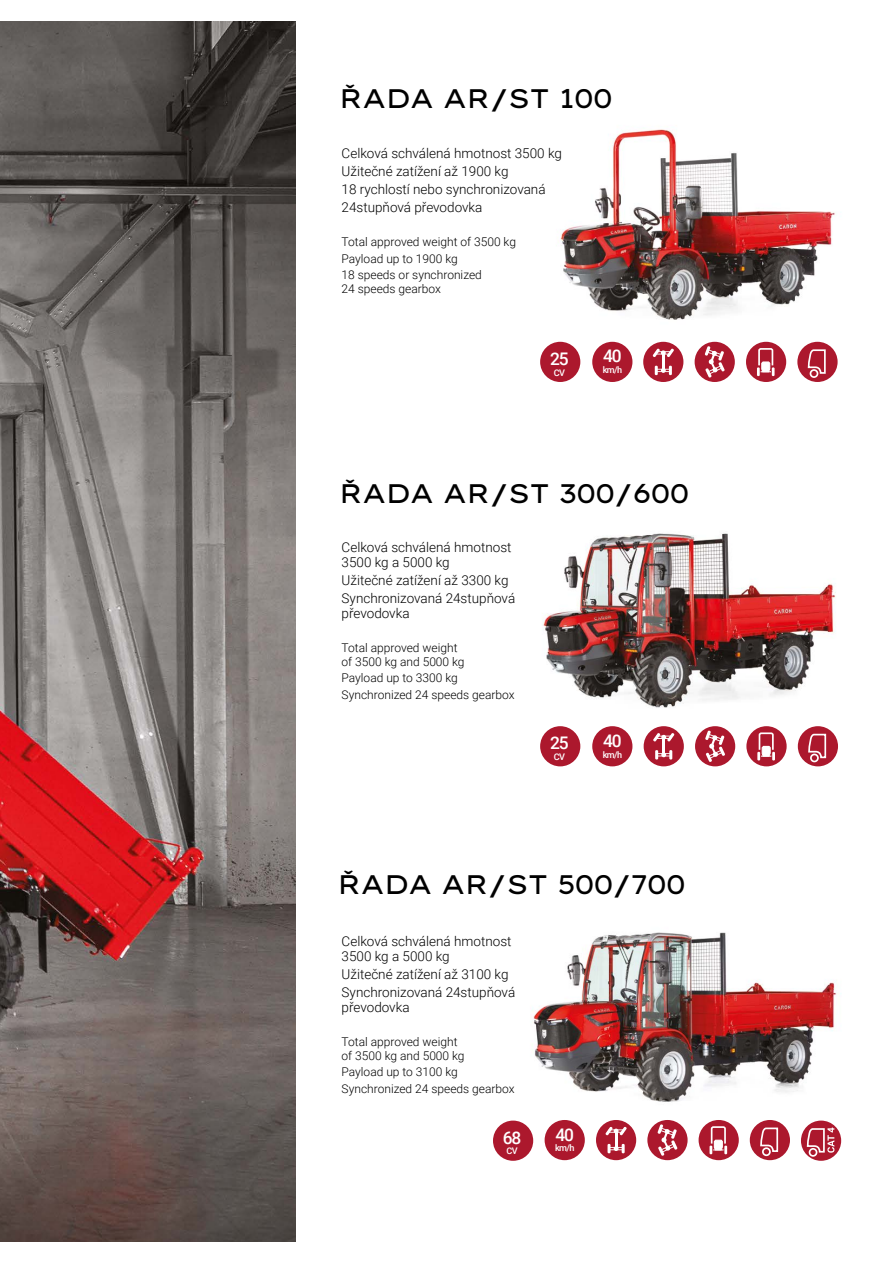
<style>
.page{position:relative;width:893px;height:1263px;background:#fff}
.page>*{position:absolute;margin:0;border:0;box-sizing:border-box;transform-origin:0 0}
.t1{font:26.85px "Lexend Tera";letter-spacing:-.07em;color:#000}
.t2{font:500 17.4px "Roboto";letter-spacing:-.07em;color:#fff}
.t3{font:300 13.5px/18px "Roboto";color:#000}
.t4{font:300 12px/16.5px "Roboto";color:#000}
.t5{font:500 9.15px "Roboto";letter-spacing:-.07em;color:#fff}
</style>
<div class="page">
<img style="left:0;top:21px;width:296px;height:1221px">
<img style="left:533px;top:932px;width:308px;height:170px">
<img style="left:542px;top:533px;width:294px;height:175px">
<img style="left:560px;top:129px;width:275px;height:191px">
<svg style="left:543px;top:1118px;width:43px;height:44px"></svg>
<div style="left:542px;top:1118px;width:45px;height:44px;border:1px solid #fff;border-radius:50%"></div>
<div style="left:545px;top:1120px;width:40px;height:40px;background:#ac182d;border-radius:50%"></div>
<svg style="left:594px;top:1118px;width:44px;height:44px"></svg>
<div style="left:594px;top:1118px;width:44px;height:44px;border:1px solid #fff;border-radius:50%"></div>
<div style="left:596px;top:1120px;width:40px;height:40px;background:#ac182d;border-radius:50%"></div>
<svg style="left:605px;top:1127px;width:22px;height:26px"></svg>
<svg style="left:591px;top:724px;width:43px;height:44px"></svg>
<div style="left:590px;top:724px;width:45px;height:44px;border:1px solid #fff;border-radius:50%"></div>
<div style="left:592px;top:726px;width:40px;height:40px;background:#ac182d;border-radius:50%"></div>
<svg style="left:642px;top:724px;width:43px;height:44px"></svg>
<div style="left:641px;top:724px;width:45px;height:44px;border:1px solid #fff;border-radius:50%"></div>
<div style="left:644px;top:726px;width:40px;height:40px;background:#ac182d;border-radius:50%"></div>
<hr style="left:662px;top:739px;width:3px;height:14px;background:#fff">
<svg style="left:653px;top:733px;width:21px;height:9px"></svg>
<svg style="left:655px;top:750px;width:17px;height:9px"></svg>
<svg style="left:693px;top:724px;width:44px;height:44px"></svg>
<div style="left:693px;top:724px;width:44px;height:44px;border:1px solid #fff;border-radius:50%"></div>
<div style="left:695px;top:726px;width:40px;height:40px;background:#ac182d;border-radius:50%"></div>
<svg style="left:705px;top:730px;width:20px;height:32px"></svg>
<svg style="left:646px;top:1118px;width:43px;height:44px"></svg>
<div style="left:645px;top:1118px;width:45px;height:44px;border:1px solid #fff;border-radius:50%"></div>
<div style="left:647px;top:1120px;width:41px;height:40px;background:#ac182d;border-radius:50%"></div>
<svg style="left:657px;top:1124px;width:20px;height:32px"></svg>
<svg style="left:591px;top:340px;width:43px;height:44px"></svg>
<div style="left:590px;top:340px;width:45px;height:44px;border:1px solid #fff;border-radius:50%"></div>
<div style="left:592px;top:342px;width:40px;height:40px;background:#ac182d;border-radius:50%"></div>
<svg style="left:538px;top:340px;width:44px;height:44px"></svg>
<div style="left:538px;top:340px;width:44px;height:44px;border:1px solid #fff;border-radius:50%"></div>
<div style="left:540px;top:342px;width:40px;height:40px;background:#ac182d;border-radius:50%"></div>
<svg style="left:538px;top:724px;width:44px;height:44px"></svg>
<div style="left:538px;top:724px;width:44px;height:44px;border:1px solid #fff;border-radius:50%"></div>
<div style="left:540px;top:726px;width:40px;height:40px;background:#ac182d;border-radius:50%"></div>
<svg style="left:491px;top:1119px;width:44px;height:43px"></svg>
<div style="left:491px;top:1118px;width:44px;height:45px;border:1px solid #fff;border-radius:50%"></div>
<div style="left:493px;top:1120px;width:40px;height:41px;background:#ac182d;border-radius:50%"></div>
<svg style="left:642px;top:340px;width:43px;height:44px"></svg>
<div style="left:641px;top:340px;width:45px;height:44px;border:1px solid #fff;border-radius:50%"></div>
<div style="left:643px;top:342px;width:40px;height:40px;background:#ac182d;border-radius:50%"></div>
<hr style="left:662px;top:354px;width:3px;height:15px;background:#fff">
<svg style="left:653px;top:348px;width:21px;height:9px"></svg>
<svg style="left:655px;top:366px;width:17px;height:9px"></svg>
<svg style="left:693px;top:340px;width:43px;height:44px"></svg>
<div style="left:692px;top:340px;width:45px;height:44px;border:1px solid #fff;border-radius:50%"></div>
<div style="left:695px;top:342px;width:40px;height:40px;background:#ac182d;border-radius:50%"></div>
<svg style="left:705px;top:346px;width:20px;height:32px"></svg>
<svg style="left:744px;top:340px;width:44px;height:44px"></svg>
<div style="left:744px;top:340px;width:44px;height:44px;border:1px solid #fff;border-radius:50%"></div>
<div style="left:746px;top:342px;width:40px;height:40px;background:#ac182d;border-radius:50%"></div>
<svg style="left:757px;top:348px;width:18px;height:28px"></svg>
<svg style="left:745px;top:724px;width:43px;height:44px"></svg>
<div style="left:744px;top:724px;width:45px;height:44px;border:1px solid #fff;border-radius:50%"></div>
<div style="left:746px;top:726px;width:41px;height:40px;background:#ac182d;border-radius:50%"></div>
<svg style="left:757px;top:732px;width:18px;height:28px"></svg>
<svg style="left:697px;top:1118px;width:43px;height:44px"></svg>
<div style="left:696px;top:1118px;width:45px;height:44px;border:1px solid #fff;border-radius:50%"></div>
<div style="left:699px;top:1120px;width:40px;height:40px;background:#ac182d;border-radius:50%"></div>
<svg style="left:709px;top:1126px;width:18px;height:28px"></svg>
<svg style="left:796px;top:340px;width:43px;height:44px"></svg>
<div style="left:795px;top:340px;width:45px;height:44px;border:1px solid #fff;border-radius:50%"></div>
<div style="left:797px;top:342px;width:41px;height:40px;background:#ac182d;border-radius:50%"></div>
<svg style="left:807px;top:349px;width:19px;height:26px"></svg>
<div style="left:810px;top:369px;width:8px;height:9px;border:2px solid #fff;border-radius:50%"></div>
<svg style="left:796px;top:724px;width:44px;height:44px"></svg>
<div style="left:796px;top:724px;width:44px;height:44px;border:1px solid #fff;border-radius:50%"></div>
<div style="left:798px;top:726px;width:40px;height:40px;background:#ac182d;border-radius:50%"></div>
<svg style="left:808px;top:733px;width:19px;height:26px"></svg>
<div style="left:810px;top:754px;width:9px;height:8px;border:2px solid #fff;border-radius:50%"></div>
<svg style="left:748px;top:1118px;width:44px;height:44px"></svg>
<div style="left:748px;top:1118px;width:44px;height:44px;border:1px solid #fff;border-radius:50%"></div>
<div style="left:750px;top:1120px;width:40px;height:40px;background:#ac182d;border-radius:50%"></div>
<svg style="left:760px;top:1127px;width:19px;height:25px"></svg>
<div style="left:762px;top:1147px;width:9px;height:9px;border:2px solid #fff;border-radius:50%"></div>
<svg style="left:799px;top:1119px;width:44px;height:43px"></svg>
<div style="left:799px;top:1118px;width:44px;height:45px;border:1px solid #fff;border-radius:50%"></div>
<div style="left:801px;top:1120px;width:40px;height:41px;background:#ac182d;border-radius:50%"></div>
<div style="left:809px;top:1148px;width:8px;height:9px;border:2px solid #fff;border-radius:50%"></div>
<svg style="left:806px;top:1127px;width:28px;height:26px"></svg>
<h1 class="t1" style="left:338px;top:77px;width:277px">ŘADA AR/ST 100</h1>
<p class="t3" style="left:342px;top:143px;width:222px">Celková schválená hmotnost 3500 kg<br>Užitečné zatížení až 1900 kg<br>18 rychlostí nebo synchronizovaná<br>24stupňová převodovka</p>
<p class="t4" style="left:342px;top:233px;width:176px">Total approved weight of 3500 kg<br>Payload up to 1900 kg<br>18 speeds or synchronized</p>
<p class="t4" style="left:342px;top:280px;width:101px">24 speeds gearbox</p>
<p class="t2" style="left:550px;top:346px;width:20px">25</p>
<p class="t5" style="left:554px;top:366px;width:13px">CV</p>
<p class="t2" style="left:603px;top:344px;width:20px">40</p>
<p class="t5" style="left:603px;top:364px;width:21px">km/h</p>
<h1 class="t1" style="left:338px;top:472px;width:353px">ŘADA AR/ST 300/600</h1>
<p class="t3" style="left:342px;top:539px;width:171px;line-height:15px">Celková schválená hmotnost<br>3500 kg a 5000 kg</p>
<p class="t3" style="left:342px;top:570px;width:175px">Užitečné zatížení až 3300 kg<br>Synchronizovaná 24stupňová</p>
<p class="t3" style="left:342px;top:603px;width:70px">převodovka</p>
<p class="t4" style="left:342px;top:641px;width:125px;line-height:13.5px">Total approved weight of 3500 kg and 5000 kg</p>
<p class="t4" style="left:342px;top:669px;width:175px">Payload up to 3300 kg<br>Synchronized 24 speeds gearbox</p>
<p class="t2" style="left:550px;top:731px;width:20px">25</p>
<p class="t5" style="left:554px;top:750px;width:13px">CV</p>
<p class="t2" style="left:603px;top:728px;width:20px">40</p>
<p class="t5" style="left:603px;top:748px;width:21px">km/h</p>
<h1 class="t1" style="left:337px;top:863px;width:351px">ŘADA AR/ST 500/700</h1>
<p class="t3" style="left:342px;top:933px;width:171px;line-height:15px">Celková schválená hmotnost<br>3500 kg a 5000 kg</p>
<p class="t3" style="left:342px;top:964px;width:175px">Užitečné zatížení až 3100 kg<br>Synchronizovaná 24stupňová</p>
<p class="t3" style="left:342px;top:997px;width:70px">převodovka</p>
<p class="t4" style="left:342px;top:1035px;width:125px;line-height:13.5px">Total approved weight of 3500 kg and 5000 kg</p>
<p class="t4" style="left:342px;top:1063px;width:175px">Payload up to 3100 kg<br>Synchronized 24 speeds gearbox</p>
<p class="t2" style="left:503px;top:1125px;width:20px">68</p>
<p class="t5" style="left:507px;top:1145px;width:13px">CV</p>
<p class="t2" style="left:555px;top:1122px;width:20px">40</p>
<p class="t5" style="left:555px;top:1142px;width:21px">km/h</p>
</div>
